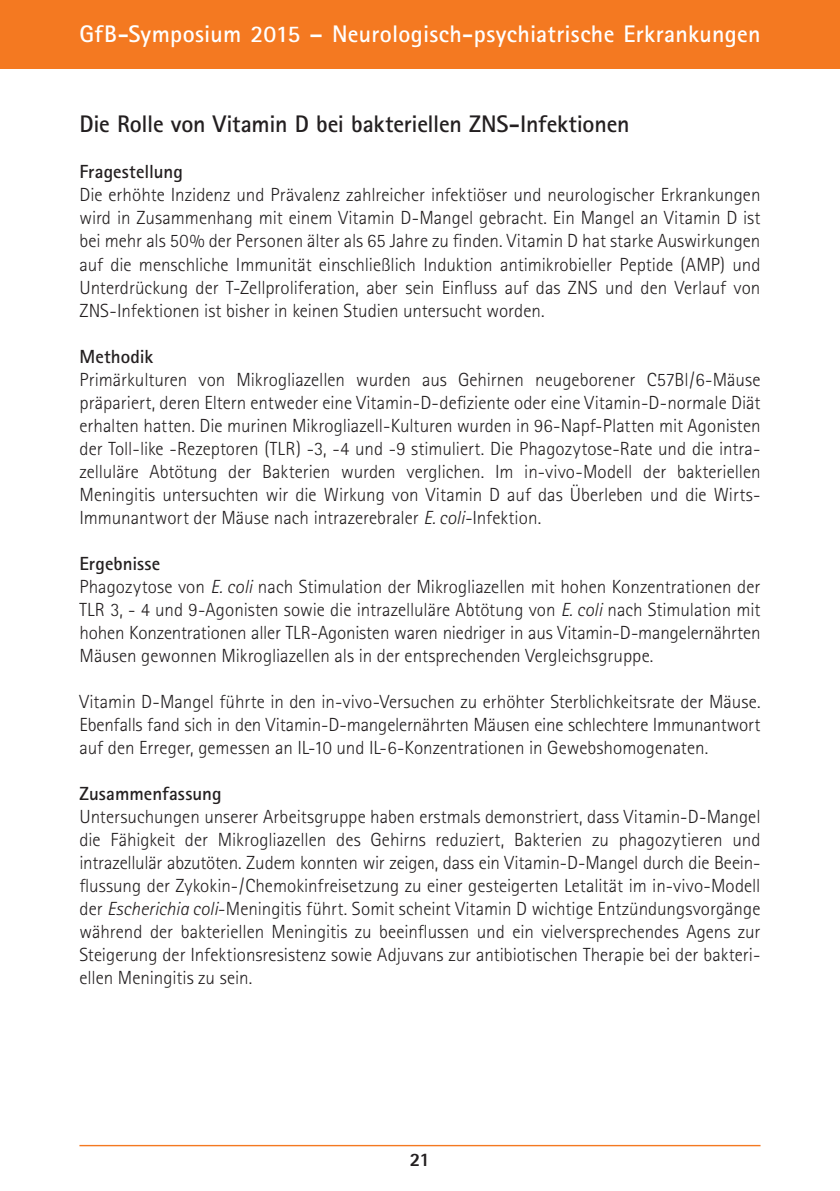
<style>
.page{position:relative;width:840px;height:1191px;background:#fff}
.page>*{position:absolute;margin:0;border:0;box-sizing:border-box;transform-origin:0 0}
.t1{font:700 24px "Rotis Sans Serif";letter-spacing:.01em;color:#fff}
.t2{font:700 24px "Rotis Sans Serif";letter-spacing:-.01em;color:#231f20}
.t3{font:300 19px/23px "Rotis Sans Serif";letter-spacing:-.005em;color:#231f20;text-align:justify}
.t4{font:700 19px "Rotis Sans Serif";letter-spacing:.005em;color:#231f20}
.t5{font:800 19px "Rotis Sans Serif";color:#231f20}
.s1{font-style:italic}
.s2{font-weight:700}
</style>
<div class="page">
<div style="left:0;top:0;width:839px;height:68px;background:#f47921"></div>
<hr style="left:79px;top:1144px;width:681px;height:2px;background:#f47921">
<p class="t1" style="left:79px;top:18px;width:682px">GfB-Symposium 2015 – Neurologisch-psychiatrische Erkrankungen</p>
<p class="t2" style="left:79px;top:109px;width:551px">Die Rolle von Vitamin D bei bakteriellen ZNS-Infektionen</p>
<p class="t4" style="left:79px;top:160px;width:105px">Fragestellung</p>
<p class="t3" style="left:79px;top:183px;width:682px">Die erhöhte Inzidenz und Prävalenz zahlreicher infektiöser und neurologischer Erkrankungen wird in Zusammenhang mit einem Vitamin D-Mangel gebracht. Ein Mangel an Vitamin D ist bei mehr als 50% der Personen älter als 65 Jahre zu finden. Vitamin D hat starke Auswirkungen auf die menschliche Immunität einschließlich Induktion antimikrobieller Peptide (AMP) und Unterdrückung der T-Zellproliferation, aber sein Einfluss auf das ZNS und den Verlauf von ZNS-Infektionen ist bisher in keinen Studien untersucht worden.</p>
<p class="t4" style="left:79px;top:344px;width:75px">Methodik</p>
<p class="t3" style="left:79px;top:368px;width:682px">Primärkulturen von Mikrogliazellen wurden aus Gehirnen neugeborener C57Bl/6-Mäuse präpariert, deren Eltern entweder eine Vitamin-D-defiziente oder eine Vitamin-D-normale Diät erhalten hatten. Die murinen Mikrogliazell-Kulturen wurden in 96-Napf-Platten mit Agonisten der Toll-like -Rezeptoren (TLR) -3, -4 und -9 stimuliert. Die Phagozytose-Rate und die intra&shy;zelluläre Abtötung der Bakterien wurden verglichen. Im in-vivo-Modell der bakteriellen Meningitis untersuchten wir die Wirkung von Vitamin D auf das Überleben und die Wirts-Immunantwort der Mäuse nach intrazerebraler <span class="s1">E. coli-</span>Infektion.</p>
<p class="t3" style="left:79px;top:552px;width:682px;text-align:left"><span class="s2">Ergebnisse<br></span>Phagozytose von <span class="s1">E. coli</span> nach Stimulation der Mikrogliazellen mit hohen Konzentrationen der TLR 3, - 4 und 9-Agonisten sowie die intrazelluläre Abtötung von <span class="s1">E. coli</span> nach Stimulation mit hohen Konzentrationen aller TLR-Agonisten waren niedriger in aus Vitamin-D-mangelernährten Mäusen gewonnen Mikrogliazellen als in der entsprechenden Vergleichsgruppe.</p>
<p class="t3" style="left:79px;top:690px;width:682px">Vitamin D-Mangel führte in den in-vivo-Versuchen zu erhöhter Sterblichkeitsrate der Mäuse.<br>Ebenfalls fand sich in den Vitamin-D-mangelernährten Mäusen eine schlechtere Immunantwort auf den Erreger, gemessen an IL-10 und IL-6-Konzentrationen in Gewebshomogenaten.</p>
<p class="t4" style="left:79px;top:781px;width:144px">Zusammenfassung</p>
<p class="t3" style="left:79px;top:805px;width:682px">Untersuchungen unserer Arbeitsgruppe haben erstmals demonstriert, dass Vitamin-D-Mangel die Fähigkeit der Mikrogliazellen des Gehirns reduziert, Bakterien zu phagozytieren und intrazellulär abzutöten. Zudem konnten wir zeigen, dass ein Vitamin-D-Mangel durch die Beein&shy;flussung der Zykokin-/Chemokinfreisetzung zu einer gesteigerten Letalität im in-vivo-Modell der <span class="s1">Escherichia coli</span>-Meningitis führt. Somit scheint Vitamin D wichtige Entzündungsvorgänge während der bakteriellen Meningitis zu beeinflussen und ein vielversprechendes Agens zur Steigerung der Infektionsresistenz sowie Adjuvans zur antibiotischen Therapie bei der bakteri&shy;ellen Meningitis zu sein.</p>
<p class="t5" style="left:409px;top:1147px;width:22px">21</p>
</div>
